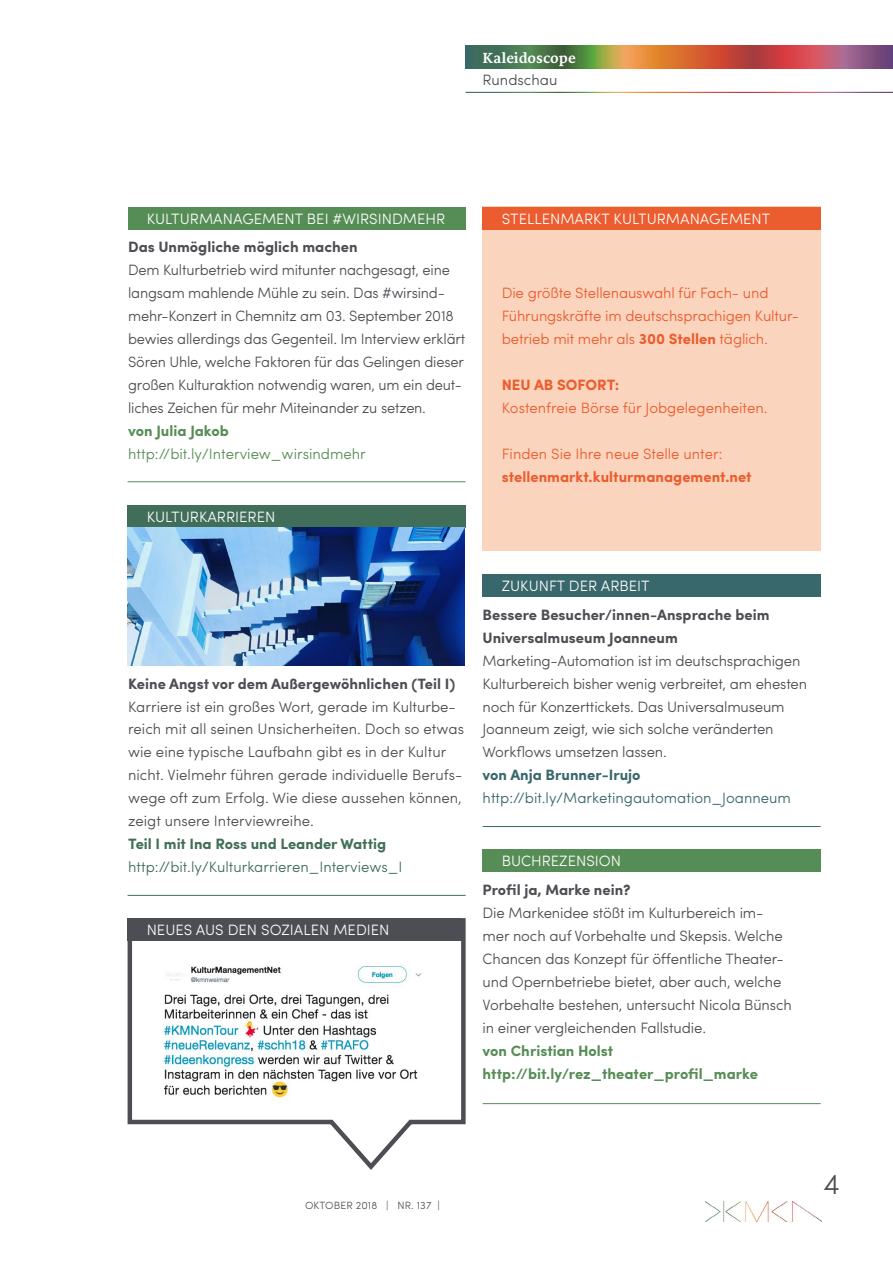
<style>
.page{position:relative;width:893px;height:1263px;background:#fff}
.page>*{position:absolute;margin:0;border:0;box-sizing:border-box;transform-origin:0 0}
.t1{font:300 28.5px "Sofia Pro";color:#4d4e53}
.t2{font:300 15px/23px "Sofia Pro";letter-spacing:-.015em;color:#4d4e53}
.t3{font:300 15px/23px "Sofia Pro";letter-spacing:-.01em;color:#eb5c2e}
.t4{font:700 15px/23px "Sofia Pro";color:#4d4e53}
.t5{font:300 15px "Sofia Pro";color:#fff}
.t6{font:700 15px/23px "Sofia Pro";color:#568d56}
.t7{font:700 15px "Sofia Pro";color:#eb5c2e}
.t8{font:300 15px "Sofia Pro";color:#38676c}
.t9{font:300 15px "Sofia Pro";color:#416e59}
.t10{font:300 15px "Sofia Pro";color:#568d56}
.t11{font:700 15px "Sofia Pro";color:#416e59}
.t12{font:700 15px "Sofia Pro";color:#38676c}
.t13{font:700 15px "Sirba";color:#fff}
.t14{font:300 10.5px "Sofia Pro";letter-spacing:.01em;color:#4d4e53}
.s1{font-weight:700}
</style>
<div class="page">
<img style="left:705px;top:1201px;width:116px;height:20px">
<div style="left:128px;top:207px;width:338px;height:23px;background:#568d56"></div>
<div style="left:483px;top:849px;width:338px;height:23px;background:#568d56"></div>
<div style="left:483px;top:574px;width:338px;height:23px;background:#38676c"></div>
<hr style="left:483px;top:1103px;width:338px;height:1px;background:#568d56">
<svg style="left:127px;top:918px;width:339px;height:252px"></svg>
<svg style="left:466px;top:46px;width:427px;height:23px;background:#9c694e"></svg>
<div style="left:128px;top:918px;width:334px;height:23px;background:#4d4e53"></div>
<div style="left:128px;top:505px;width:338px;height:23px;background:#416e59"></div>
<img style="left:128px;top:528px;width:336px;height:138px">
<hr style="left:128px;top:481px;width:338px;height:1px;background:#568d56">
<hr style="left:128px;top:895px;width:338px;height:1px;background:#416e59">
<hr style="left:483px;top:826px;width:338px;height:1px;background:#38676c">
<div style="left:483px;top:207px;width:338px;height:344px;background:#fbd4be"></div>
<div style="left:483px;top:207px;width:338px;height:23px;background:#eb5c2e"></div>
<img style="left:157px;top:964px;width:280px;height:137px">
<p class="t13" style="left:483px;top:46px;width:95px">Kaleidoscope</p>
<p class="t2" style="left:483px;top:68px;width:76px">Rundschau</p>
<p class="t5" style="left:147px;top:207px;width:300px">KULTURMANAGEMENT BEI #WIRSINDMEHR</p>
<p class="t4" style="left:128px;top:235px;width:231px">Das Unmögliche möglich machen</p>
<p class="t2" style="left:128px;top:258px;width:339px">Dem Kulturbetrieb wird mitunter nachgesagt, eine langsam mahlende Mühle zu sein. Das #wirsind&shy;mehr-Konzert in Chemnitz am 03. September 2018 bewies allerdings das Gegenteil. Im Interview erklärt Sören Uhle, welche Faktoren für das Gelingen dieser großen Kulturaktion notwendig waren, um ein deut&shy;liches Zeichen für mehr Miteinander zu setzen.</p>
<p class="t6" style="left:128px;top:418px;width:102px">von Julia Jakob</p>
<p class="t10" style="left:128px;top:443px;width:239px">http://bit.ly/Interview_wirsindmehr</p>
<p class="t5" style="left:147px;top:506px;width:130px">KULTURKARRIEREN</p>
<p class="t5" style="left:502px;top:207px;width:270px">STELLENMARKT KULTURMANAGEMENT</p>
<p class="t3" style="left:502px;top:281px;width:299px">Die größte Stellenauswahl für Fach- und<br>Führungskräfte im deutschsprachigen Kultur&shy;betrieb mit mehr als <span class="s1">300 Stellen</span> täglich.</p>
<p class="t7" style="left:502px;top:373px;width:119px">NEU AB SOFORT:</p>
<p class="t3" style="left:502px;top:395px;width:267px">Kostenfreie Börse für Jobgelegenheiten.</p>
<p class="t3" style="left:502px;top:441px;width:222px">Finden Sie Ihre neue Stelle unter:</p>
<p class="t7" style="left:502px;top:465px;width:251px">stellenmarkt.kulturmanagement.net</p>
<p class="t4" style="left:128px;top:671px;width:329px">Keine Angst vor dem Außergewöhnlichen (Teil I)</p>
<p class="t2" style="left:128px;top:694px;width:337px">Karriere ist ein großes Wort, gerade im Kulturbe&shy;reich mit all seinen Unsicherheiten. Doch so etwas wie eine typische Laufbahn gibt es in der Kultur nicht. Vielmehr führen gerade individuelle Berufs&shy;wege oft zum Erfolg. Wie diese aussehen können, zeigt unsere Interviewreihe.</p>
<p class="t11" style="left:128px;top:832px;width:260px">Teil I mit Ina Ross und Leander Wattig</p>
<p class="t9" style="left:128px;top:856px;width:276px">http://bit.ly/Kulturkarrieren_Interviews_I</p>
<p class="t5" style="left:147px;top:919px;width:244px">NEUES AUS DEN SOZIALEN MEDIEN</p>
<p class="t5" style="left:502px;top:575px;width:149px">ZUKUNFT DER ARBEIT</p>
<p class="t4" style="left:483px;top:602px;width:288px">Bessere Besucher/innen-Ansprache beim<br>Universalmuseum Joanneum</p>
<p class="t2" style="left:483px;top:648px;width:326px">Marketing-Automation ist im deutschsprachigen Kulturbereich bisher wenig verbreitet, am ehesten noch für Konzerttickets. Das Universalmuseum Joanneum zeigt, wie sich solche veränderten Workflows umsetzen lassen.</p>
<p class="t12" style="left:483px;top:764px;width:160px">von Anja Brunner-Irujo</p>
<p class="t8" style="left:483px;top:787px;width:310px">http://bit.ly/Marketingautomation_Joanneum</p>
<p class="t5" style="left:502px;top:850px;width:121px">BUCHREZENSION</p>
<p class="t4" style="left:483px;top:877px;width:150px">Profil ja, Marke nein?</p>
<p class="t2" style="left:483px;top:900px;width:311px">Die Markenidee stößt im Kulturbereich im&shy;mer noch auf Vorbehalte und Skepsis. Welche Chancen das Konzept für öffentliche Theater&shy;und Opernbetriebe bietet, aber auch, welche Vorbehalte bestehen, untersucht Nicola Bünsch in einer vergleichenden Fallstudie.</p>
<p class="t6" style="left:483px;top:1038px;width:277px">von Christian Holst http://bit.ly/rez_theater_profil_marke</p>
<p class="t14" style="left:305px;top:1197px;width:136px">OKTOBER 2018 | NR. 137 |</p>
<h1 class="t1" style="left:823px;top:1163px;width:18px">4</h1>
</div>
